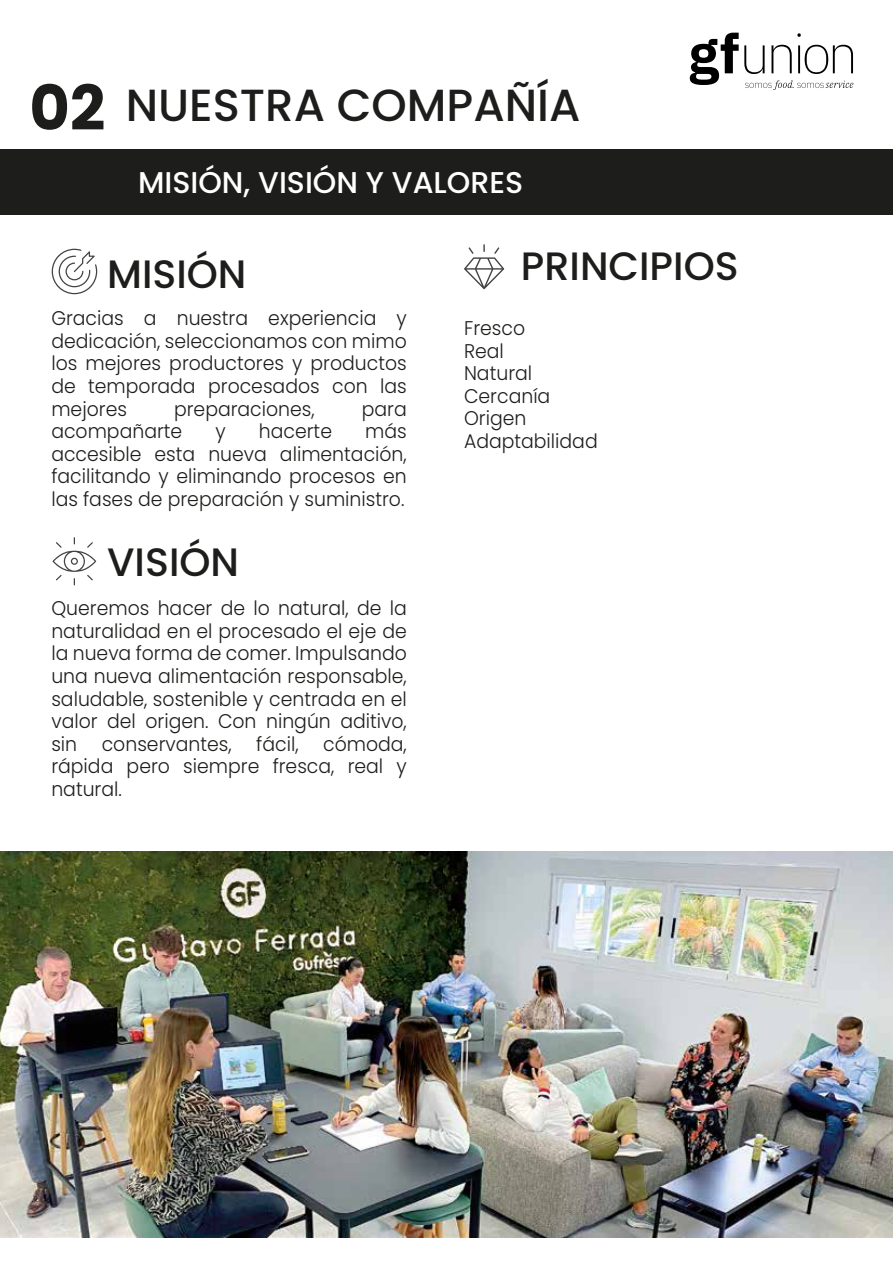
<style>
.page{position:relative;width:893px;height:1263px;background:#fff}
.page>*{position:absolute;margin:0;border:0;box-sizing:border-box;transform-origin:0 0}
.t1{font:500 45px "Poppins";color:#1d1d1b}
.t2{font:500 39.6px "Poppins";color:#1d1d1b}
.t3{font:500 30px "Poppins";color:#fff}
.t4{font:300 19.8px/22.6px "Poppins";color:#1d1d1b;text-align:justify;scale:.95 1}
.s1{font-weight:700;font-size:62.1px}
</style>
<div class="page">
<div style="left:0;top:150px;width:893px;height:65px;background:#1d1d1b"></div>
<svg style="left:52px;top:249px;width:45px;height:45px"></svg>
<svg style="left:52px;top:537px;width:44px;height:48px"></svg>
<svg style="left:464px;top:244px;width:40px;height:45px"></svg>
<img style="left:0;top:852px;width:893px;height:385px">
<svg style="left:690px;top:33px;width:163px;height:57px"></svg>
<h1 class="t1" style="left:29px;top:79px;width:553px"><span class="s1">02</span> NUESTRA COMPAÑÍA</h1>
<h3 class="t3" style="left:138px;top:165px;width:387px">MISIÓN, VISIÓN Y VALORES</h3>
<h2 class="t2" style="left:107px;top:252px;width:141px">MISIÓN</h2>
<p class="t4" style="left:51px;top:307px;width:376px">Gracias a nuestra experiencia y dedicación, seleccionamos con mimo los mejores productores y productos de temporada procesados con las mejores</p>
<p class="t4" style="left:174px;top:397px;width:150px">preparaciones,</p>
<p class="t4" style="left:362px;top:397px;width:49px">para</p>
<p class="t4" style="left:51px;top:420px;width:139px">acompañarte</p>
<p class="t4" style="left:215px;top:420px;width:12px">y</p>
<p class="t4" style="left:259px;top:420px;width:79px">hacerte</p>
<p class="t4" style="left:51px;top:420px;width:376px;text-indent:314px">más accesible esta nueva alimentación, facilitando y eliminando procesos en las fases de preparación y suministro.</p>
<h2 class="t2" style="left:107px;top:539px;width:133px">VISIÓN</h2>
<p class="t4" style="left:51px;top:597px;width:376px">Queremos hacer de lo natural, de la naturalidad en el procesado el eje de la nueva forma de comer. Impulsando una nueva alimentación responsable, saludable, sostenible y centrada en el valor del origen. Con ningún aditivo, sin conservantes, fácil, cómoda, rápida pero siempre fresca, real y natural.</p>
<h2 class="t2" style="left:521px;top:243px;width:219px">PRINCIPIOS</h2>
<p class="t4" style="left:464px;top:317px;width:142px;text-align:left">Fresco<br>Real<br>Natural<br>Cercanía<br>Origen<br>Adaptabilidad</p>
</div>
